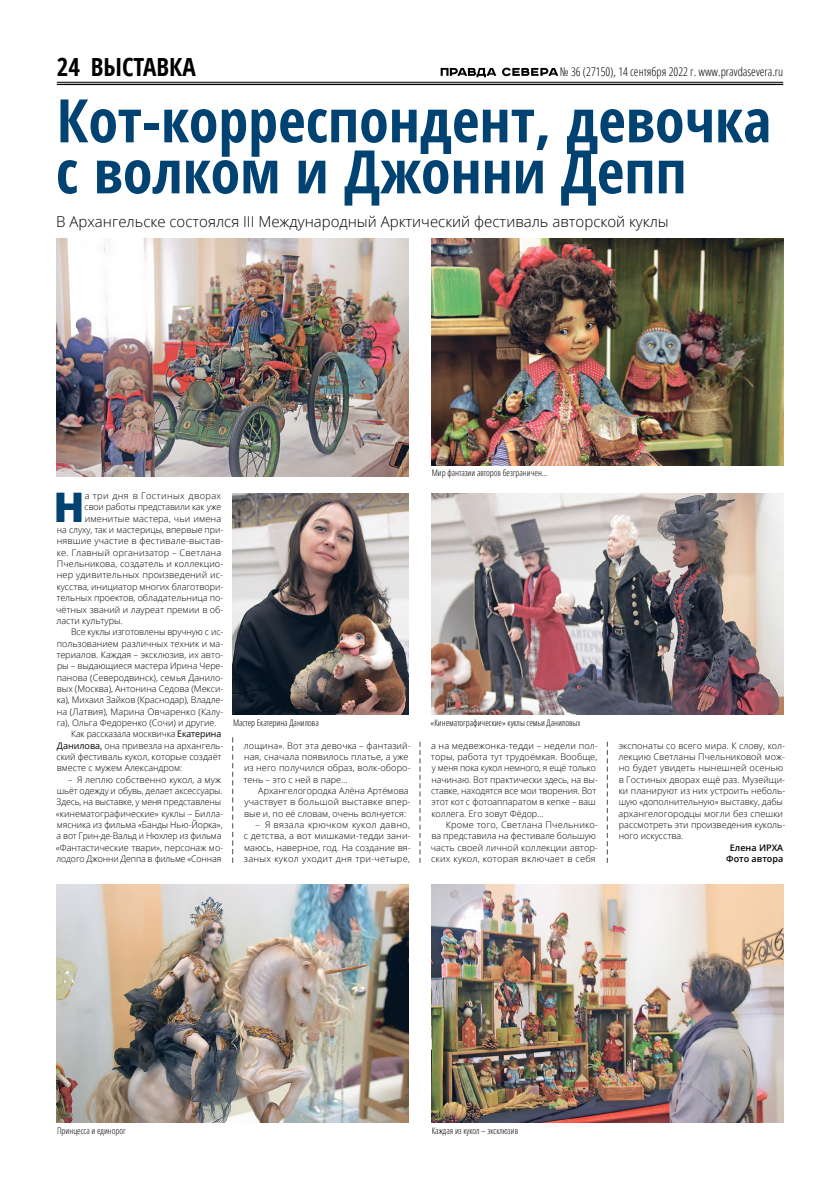
<style>
.page{position:relative;width:823px;height:1191px;background:#fff}
.page>*{position:absolute;margin:0;border:0;box-sizing:border-box;transform-origin:0 0}
.t1{font:700 condensed 60px/51px "Open Sans";color:#004272}
.t2{font:800 40.8px "Open Sans";color:#004272}
.t3{font:700 condensed 25px "Open Sans";color:#000}
.t4{font:300 15px "Open Sans";color:#000}
.t5{font:300 condensed 12px "Open Sans";color:#000}
.t6{font:300 9px/11.3px "Open Sans";color:#000}
.t7{font:300 condensed 9px "Open Sans";color:#000}
.t8{font:300 9px "Open Sans";letter-spacing:.04em;color:#000}
.t9{font:600 9px/11.3px "Open Sans";color:#000;text-align:center}
.s1{font-weight:400}
</style>
<div class="page">
<hr style="left:57px;top:82px;width:725px;height:1px;background:#000">
<hr style="left:57px;top:84px;width:725px;height:1px;background:#000">
<svg style="left:440px;top:68px;width:118px;height:9px"></svg>
<svg style="left:232px;top:737px;width:1px;height:125px"></svg>
<svg style="left:419px;top:741px;width:1px;height:121px"></svg>
<svg style="left:606px;top:742px;width:1px;height:120px"></svg>
<img style="left:57px;top:238px;width:351px;height:238px">
<img style="left:57px;top:884px;width:351px;height:239px">
<img style="left:431px;top:884px;width:351px;height:239px">
<img style="left:431px;top:238px;width:351px;height:227px">
<img style="left:431px;top:493px;width:351px;height:221px">
<img style="left:232px;top:493px;width:176px;height:221px">
<h3 class="t3" style="left:57px;top:49px;width:140px">24 ВЫСТАВКА</h3>
<h3 class="t5" style="left:559px;top:63px;width:225px">№ 36 (27150), 14 сентября 2022 г. www.pravdasevera.ru</h3>
<h1 class="t1" style="left:56px;top:94px;width:716px">Кот-корреспондент, девочка с волком и Джонни Депп</h1>
<h3 class="t4" style="left:56px;top:211px;width:613px">В Архангельске состоялся III Международный Арктический фестиваль авторской куклы</h3>
<h2 class="t2" style="left:54px;top:476px;width:33px">Н</h2>
<p class="t8" style="left:85px;top:489px;width:138px">а три дня в Гостиных дворах</p>
<p class="t6" style="left:84px;top:501px;width:138px">свои работы представили как уже</p>
<p class="t6" style="left:85px;top:512px;width:138px">именитые мастера, чьи имена</p>
<p class="t6" style="left:57px;top:524px;width:168px">на слуху, так и мастерицы, впервые при-</p>
<p class="t6" style="left:57px;top:535px;width:168px">нявшие участие в фестивале-выстав-</p>
<p class="t6" style="left:57px;top:546px;width:166px">ке. Главный организатор – Светлана</p>
<p class="t6" style="left:57px;top:558px;width:168px">Пчельникова, создатель и коллекцио-</p>
<p class="t6" style="left:57px;top:569px;width:168px">нер удивительных произведений ис-</p>
<p class="t6" style="left:57px;top:580px;width:168px">кусства, инициатор многих благотвори-</p>
<p class="t6" style="left:56px;top:592px;width:168px">тельных проектов, обладательница по-</p>
<p class="t6" style="left:56px;top:603px;width:169px">чётных званий и лауреат премии в об-</p>
<p class="t6" style="left:57px;top:614px;width:68px">ласти культуры.</p>
<p class="t6" style="left:71px;top:626px;width:154px">Все куклы изготовлены вручную с ис-</p>
<p class="t6" style="left:57px;top:637px;width:168px">пользованием различных техник и ма-</p>
<p class="t6" style="left:56px;top:648px;width:168px">териалов. Каждая – эксклюзив, их авто-</p>
<p class="t6" style="left:57px;top:660px;width:168px">ры – выдающиеся мастера Ирина Чере-</p>
<p class="t6" style="left:57px;top:671px;width:168px">панова (Северодвинск), семья Данило-</p>
<p class="t6" style="left:57px;top:682px;width:168px">вых (Москва), Антонина Седова (Мекси-</p>
<p class="t6" style="left:57px;top:694px;width:168px">ка), Михаил Зайков (Краснодар), Владле-</p>
<p class="t6" style="left:57px;top:705px;width:168px">на (Латвия), Марина Овчаренко (Калу-</p>
<p class="t6" style="left:57px;top:717px;width:161px">га), Ольга Федоренко (Сочи) и другие.</p>
<p class="t6" style="left:71px;top:728px;width:152px">Как рассказала москвичка <span class="s1">Екатерина</span></p>
<p class="t6" style="left:57px;top:739px;width:168px"><span class="s1">Данилова,</span> она привезла на архангель-</p>
<p class="t6" style="left:56px;top:751px;width:167px">ский фестиваль кукол, которые создаёт</p>
<p class="t6" style="left:57px;top:762px;width:127px">вместе с мужем Александром:</p>
<p class="t6" style="left:56px;top:773px;width:169px;text-indent:12px">– Я леплю собственно кукол, а муж шьёт одежду и обувь, делает аксессуары.<br>Здесь, на выставке, у меня представлены «кинематографические» куклы – Билла&shy;мясника из фильма «Банды Нью-Йорка», а вот Грин‑де-Вальд и Нюхлер из фильма «Фантастические твари», персонаж мо&shy;лодого Джонни Деппа в фильме «Сонная</p>
<p class="t7" style="left:431px;top:467px;width:117px">Мир фантазии авторов безграничен…</p>
<p class="t7" style="left:233px;top:716px;width:87px">Мастер Екатерина Данилова</p>
<p class="t7" style="left:430px;top:716px;width:151px">«Кинематографические» куклы семьи Даниловых</p>
<p class="t6" style="left:243px;top:739px;width:168px">лощина». Вот эта девочка – фантазий&shy;ная, сначала появилось платье, а уже из него получился образ, волк-оборо&shy;тень – это с ней в паре…</p>
<p class="t6" style="left:244px;top:785px;width:168px;text-indent:14px">Архангелогородка Алёна Артёмова участвует в большой выставке впер&shy;вые и, по её словам, очень волнуется:</p>
<p class="t6" style="left:243px;top:819px;width:168px;text-align:justify;text-indent:12px">– Я вязала крючком кукол давно, с детства, а вот мишками-тедди зани&shy;маюсь, наверное, год. На создание вя&shy;заных кукол уходит дня три-четыре,</p>
<p class="t6" style="left:430px;top:739px;width:168px">а на медвежонка-тедди – недели пол&shy;торы, работа тут трудоёмкая. Вообще, у меня пока кукол немного, я ещё только начинаю. Вот практически здесь, на вы&shy;ставке, находятся все мои творения. Вот этот кот с фотоаппаратом в кепке – ваш коллега. Его зовут Фёдор…</p>
<p class="t6" style="left:430px;top:819px;width:169px;text-indent:15px">Кроме того, Светлана Пчельнико&shy;ва представила на фестивале большую часть своей личной коллекции автор&shy;ских кукол, которая включает в себя</p>
<p class="t6" style="left:618px;top:739px;width:168px">экспонаты со всего мира. К слову, кол&shy;лекцию Светланы Пчельниковой мож&shy;но будет увидеть нынешней осенью в Гостиных дворах ещё раз. Музейщи&shy;ки планируют из них устроить неболь&shy;шую «дополнительную» выставку, дабы архангелогородцы могли без спешки рассмотреть эти произведения куколь&shy;ного искусства.</p>
<p class="t9" style="left:725px;top:841px;width:58px">Елена ИРХА<br>Фото автора</p>
<p class="t7" style="left:57px;top:1124px;width:70px">Принцесса и единорог</p>
<p class="t7" style="left:431px;top:1124px;width:88px">Каждая из кукол – эксклюзив</p>
</div>
